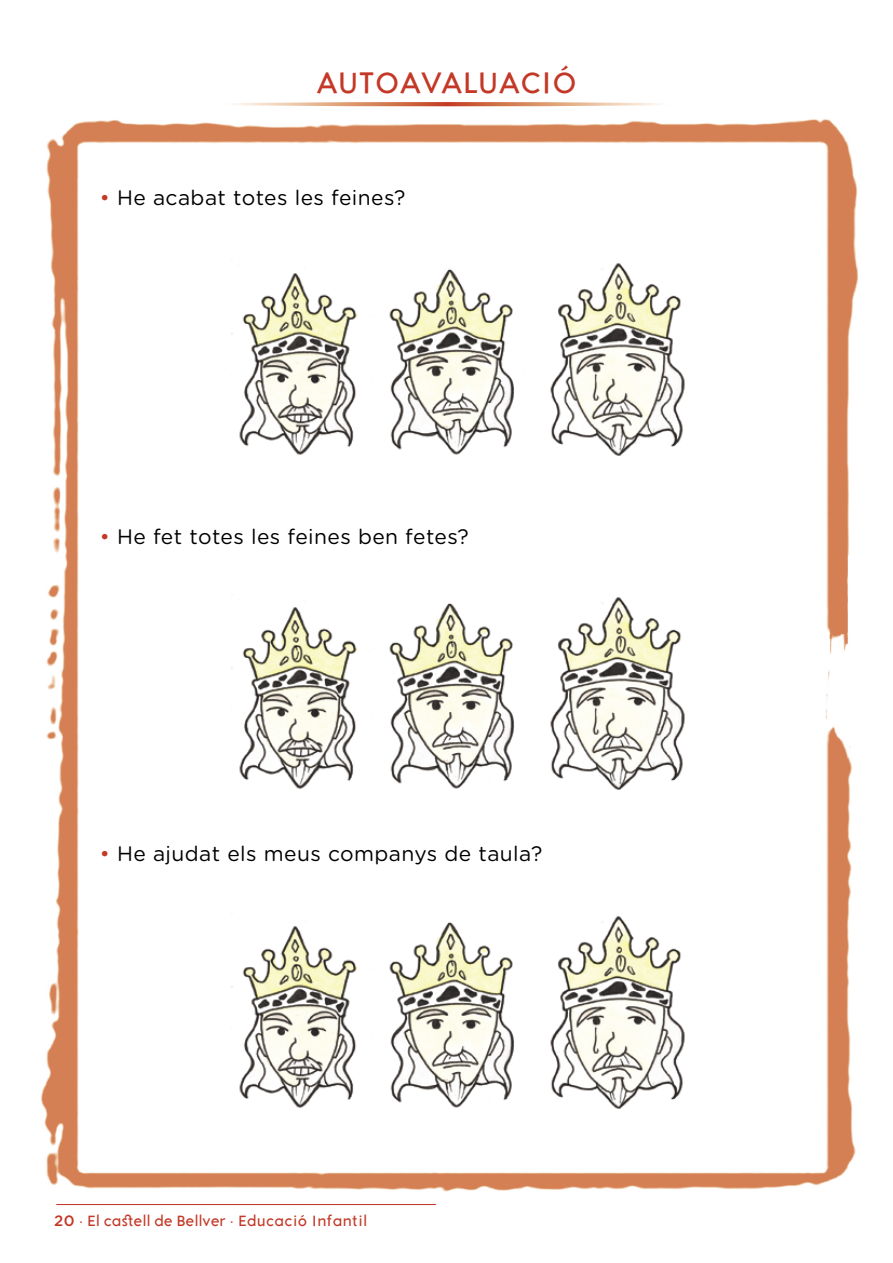
<style>
.page{position:relative;width:893px;height:1263px;background:#fff}
.page>*{position:absolute;margin:0;border:0;box-sizing:border-box;transform-origin:0 0}
.t1{font:30px "Aron Grotesque";letter-spacing:.02em;color:#c33826}
.t2{font:21px "Gotham Rounded";letter-spacing:.02em;color:#000}
.t3{font:15px "Aron Grotesque";letter-spacing:.03em;color:#c33826}
.s1{color:#c33826}
.s2{font-family:"Gotham Rounded";font-weight:500}
</style>
<div class="page">
<hr style="left:56px;top:1204px;width:380px;height:1px;background:#c33826">
<img style="left:41px;top:119px;width:818px;height:1073px">
<img style="left:232px;top:257px;width:458px;height:202px">
<img style="left:232px;top:591px;width:458px;height:202px">
<img style="left:232px;top:910px;width:458px;height:201px">
<svg style="left:232px;top:102px;width:430px;height:4px;background:#e1a688"></svg>
<h1 class="t1" style="left:316px;top:65px;width:261px">AUTOAVALUACIÓ</h1>
<p class="t2" style="left:100px;top:183px;width:307px"><span class="s1">•</span> He acabat totes les feines?</p>
<p class="t2" style="left:100px;top:522px;width:370px"><span class="s1">•</span> He fet totes les feines ben fetes?</p>
<p class="t2" style="left:100px;top:839px;width:444px"><span class="s1">•</span> He ajudat els meus companys de taula?</p>
<p class="t3" style="left:54px;top:1212px;width:315px"><span class="s2">20</span> · El castell de Bellver · Educació Infantil</p>
</div>
